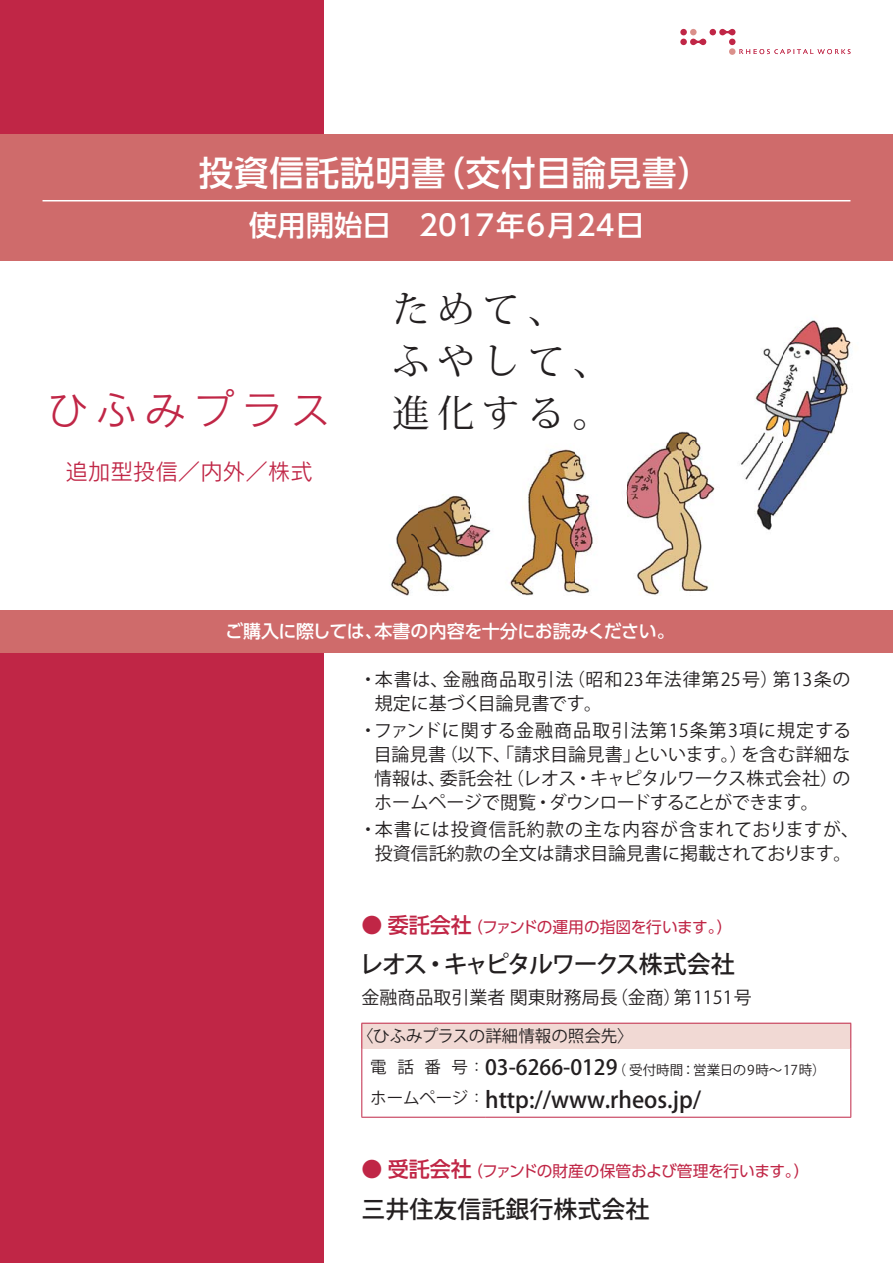
<style>
.page{position:relative;width:893px;height:1263px;background:#fff}
.page>*{position:absolute;margin:0;border:0;box-sizing:border-box;transform-origin:0 0}
.t1{font:40.5px "Rodin Pro M 90 pv RKSJ H";letter-spacing:.2em;color:#c02646}
.t2{font:37.5px/51.6px "Koz Min Pro Regular 90 pv RKSJ H";letter-spacing:.2em;color:#231f20}
.t3{font:34.5px "UD Shin Go Pr 6 Medium 90 pv RKSJ H";letter-spacing:.025em;color:#fff}
.t4{font:28.5px "UD Shin Go Pr 6 Medium 90 pv RKSJ H";color:#fff}
.t5{font:24px "Koz Go Pro Medium 90 pv RKSJ H";letter-spacing:-.075em;color:#231f20}
.t6{font:24px "Koz Go Pro Medium 90 pv RKSJ H";color:#231f20}
.t7{font:22.5px "Koz Go Pro Medium 90 pv RKSJ H";color:#231f20}
.t8{font:22.5px "Rodin Pro M 90 pv RKSJ H";color:#c02646}
.t9{font:18px/24px "Koz Go Pro Regular 90 pv RKSJ H";color:#231f20;text-align:justify}
.t10{font:18px/24px "Koz Go Pro Regular 90 pv RKSJ H";letter-spacing:.045em;color:#231f20}
.t11{font:18px "UD Shin Go Pr 6 Medium 90 pv RKSJ H";letter-spacing:-.02em;color:#fff}
.t12{font:16.5px "Koz Go Pro Regular 90 pv RKSJ H";color:#231f20}
.t13{font:15.75px "UD Shin Go Pr 6 Regular 90 pv RKSJ H";letter-spacing:-.025em;color:#c02646}
.t14{font:13.5px "Koz Go Pro Regular 90 pv RKSJ H";color:#231f20}
.s1{font-family:"UD Shin Go Pr 6 Medium 90 pv RKSJ H";font-size:21px}
.s2{font-size:16.5px}
.s3{font-family:"Koz Go Pro Medium 90 pv RKSJ H";font-size:21px}
</style>
<div class="page">
<div style="left:0;top:0;width:323px;height:1263px;background:#c02646"></div>
<div style="left:0;top:134px;width:893px;height:127px;background:#cf6b6b"></div>
<hr style="left:43px;top:200px;width:807px;height:1px;background:#fff">
<div style="left:0;top:261px;width:893px;height:349px;background:#fff"></div>
<div style="left:362px;top:1023px;width:489px;height:25px;background:#f1d9d4"></div>
<svg style="left:361px;top:1024px;width:1px;height:24px"></svg>
<hr style="left:361px;top:1023px;width:490px;height:1px;background:#c02646">
<svg style="left:850px;top:1023px;width:1px;height:25px"></svg>
<hr style="left:361px;top:1048px;width:1px;height:34px;background:#c02646">
<hr style="left:850px;top:1048px;width:1px;height:34px;background:#c02646">
<hr style="left:361px;top:1082px;width:1px;height:35px;background:#c02646">
<hr style="left:361px;top:1117px;width:124px;height:1px;background:#c02646">
<hr style="left:850px;top:1082px;width:1px;height:35px;background:#c02646">
<hr style="left:485px;top:1117px;width:366px;height:1px;background:#c02646">
<div style="left:0;top:610px;width:893px;height:43px;background:#cf6b6b"></div>
<div style="left:680px;top:29px;width:7px;height:6px;background:#c02646;border-radius:50%"></div>
<div style="left:680px;top:39px;width:7px;height:6px;background:#c02646;border-radius:50%"></div>
<div style="left:690px;top:29px;width:7px;height:6px;background:#da908b;border-radius:50%"></div>
<div style="left:690px;top:39px;width:7px;height:6px;background:#c02646;border-radius:50%"></div>
<svg style="left:693px;top:29px;width:23px;height:16px"></svg>
<div style="left:719px;top:29px;width:7px;height:6px;background:#c02646;border-radius:50%"></div>
<svg style="left:722px;top:29px;width:128px;height:25px"></svg>
<img style="left:390px;top:319px;width:461px;height:276px">
<h3 class="t3" style="left:199px;top:160px;width:515px">投資信託説明書（交付目論見書）</h3>
<h3 class="t4" style="left:249px;top:215px;width:397px">使用開始日　2017年6月24日</h3>
<h1 class="t1" style="left:47px;top:394px;width:285px">ひふみプラス</h1>
<p class="t8" style="left:65px;top:463px;width:249px">追加型投信／内外／株式</p>
<h2 class="t2" style="left:392px;top:288px;width:219px">ためて、ふやして、進化する。</h2>
<p class="t11" style="left:225px;top:625px;width:451px">ご購入に際しては、本書の内容を十分にお読みください。</p>
<p class="t10" style="left:375px;top:669px;width:477px;text-indent:-16px">・ 本書は、金融商品取引法（昭和23年法律第25号）第13条の規定に基づく目論見書です。</p>
<p class="t9" style="left:374px;top:720px;width:479px;text-indent:-14px">・ ファンドに関する金融商品取引法第15条第3項に規定する目論見書（以下、「請求目論見書」といいます。）を含む詳細な情報は、委託会社（レオス・キャピタルワークス株式会社）のホームページで閲覧・ダウンロードすることができます。</p>
<p class="t9" style="left:359px;top:820px;width:501px;text-align:center">・ 本書には投資信託約款の主な内容が含まれておりますが、投資信託約款の全文は請求目論見書に掲載されております。</p>
<p class="t13" style="left:361px;top:921px;width:373px"><span class="s1">● 委託会社</span>（ファンドの運用の指図を行います。）</p>
<h3 class="t5" style="left:359px;top:955px;width:377px">レオス・キャピタルワークス株式会社</h3>
<p class="t9" style="left:361px;top:987px;width:392px">金融商品取引業者 関東財務局長（金商）第1151号</p>
<p class="t12" style="left:357px;top:1029px;width:278px">〈ひふみプラスの詳細情報の照会先〉</p>
<p class="t14" style="left:370px;top:1065px;width:457px"><span class="s2">電 話 番 号</span><sup>：</sup><span class="s3">03-6266-0129</span>（ 受付時間：営業日の9時～17時）</p>
<p class="t7" style="left:370px;top:1090px;width:332px"><sup>ホームページ</sup><sup>：</sup>http://www.rheos.jp/</p>
<p class="t13" style="left:361px;top:1165px;width:450px"><span class="s1">● 受託会社</span>（ファンドの財産の保管および管理を行います。）</p>
<h3 class="t6" style="left:361px;top:1199px;width:289px">三井住友信託銀行株式会社</h3>
</div>
